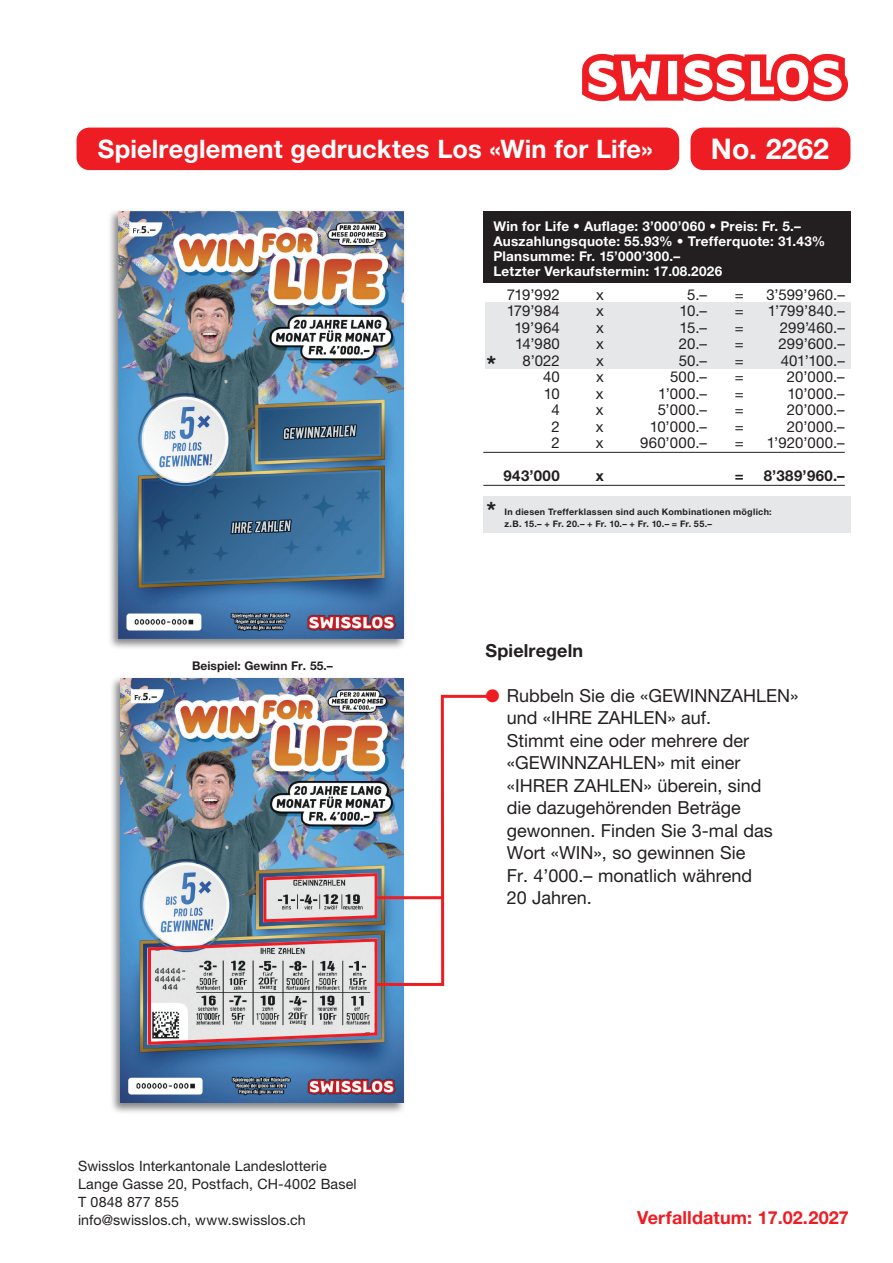
<style>
.page{position:relative;width:893px;height:1263px;background:#fff}
.page>*{position:absolute;margin:0;border:0;box-sizing:border-box;transform-origin:0 0}
.t1{font:700 28.5px "Helvetica Neue LT Std";color:#fff}
.t2{font:700 25.5px "Helvetica Neue LT Std";letter-spacing:.005em;color:#fff}
.t3{font:700 24px "Helvetica Neue LT Std";color:#231f20}
.t4{font:18px/22.5px "Helvetica Neue LT Std";color:#231f20}
.t5{font:700 18px "Helvetica Neue LT Std";letter-spacing:.005em;color:#ee1d23}
.t6{font:700 18px "Helvetica Neue LT Std";letter-spacing:.005em;color:#231f20}
.t7{font:15px "Helvetica Neue LT Std";letter-spacing:.01em;color:#231f20}
.t8{font:700 15px "Helvetica Neue LT Std";letter-spacing:.03em;color:#231f20}
.t9{font:14.25px/18px "Helvetica Neue LT Std";letter-spacing:.005em;color:#242021}
.t10{font:700 13.5px/15px "Helvetica Neue LT Std";letter-spacing:.02em;color:#fff}
.t11{font:700 12px "Helvetica Neue LT Std";color:#231f20}
.t12{font:700 9px/12px "Helvetica Neue LT Std";letter-spacing:.03em;color:#231f20}
.s1{color:#ee1d23}
</style>
<div class="page">
<div style="left:109px;top:675px;width:297px;height:439px;background:#231f20;opacity:.55"></div>
<img style="left:121px;top:678px;width:283px;height:425px">
<div style="left:107px;top:208px;width:299px;height:442px;background:#231f20;opacity:.55"></div>
<img style="left:119px;top:211px;width:285px;height:428px">
<svg style="left:582px;top:54px;width:266px;height:47px"></svg>
<div style="left:77px;top:128px;width:602px;height:42px;background:#ee1d23;border-radius:13px"></div>
<div style="left:690px;top:128px;width:160px;height:42px;background:#ee1d23;border-radius:13px"></div>
<div style="left:483px;top:496px;width:367px;height:36px;background:#e6e7e9"></div>
<div style="left:485px;top:302px;width:365px;height:67px;background:#e6e7e9"></div>
<hr style="left:483px;top:452px;width:362px;height:1px;background:#231f20">
<hr style="left:483px;top:485px;width:362px;height:1px;background:#231f20">
<div style="left:483px;top:211px;width:367px;height:72px;background:#231f20"></div>
<img style="left:146px;top:693px;width:345px;height:353px">
<h2 class="t2" style="left:98px;top:133px;width:556px">Spielreglement gedrucktes Los «Win for Life»</h2>
<h1 class="t1" style="left:711px;top:131px;width:120px">No. 2262</h1>
<p class="t10" style="left:493px;top:218px;width:333px">Win for Life • Auflage: 3’000’060 • Preis: Fr. 5.– Auszahlungsquote: 55.93% • Trefferquote: 31.43% Plansumme: Fr. 15’000’300.–<br>Letzter Verkaufstermin: 17.08.2026</p>
<p class="t7" style="left:507px;top:285px;width:55px">719’992</p>
<p class="t7" style="left:596px;top:285px;width:9px">x</p>
<p class="t7" style="left:687px;top:285px;width:21px">5.–</p>
<p class="t7" style="left:735px;top:285px;width:10px">=</p>
<p class="t7" style="left:766px;top:285px;width:80px">3’599’960.–</p>
<p class="t7" style="left:507px;top:302px;width:55px">179’984</p>
<p class="t7" style="left:596px;top:302px;width:9px">x</p>
<p class="t7" style="left:679px;top:302px;width:29px">10.–</p>
<p class="t7" style="left:735px;top:302px;width:10px">=</p>
<p class="t7" style="left:768px;top:302px;width:79px">1’799’840.–</p>
<p class="t7" style="left:514px;top:318px;width:47px">19’964</p>
<p class="t7" style="left:596px;top:318px;width:9px">x</p>
<p class="t7" style="left:680px;top:318px;width:29px">15.–</p>
<p class="t7" style="left:735px;top:318px;width:10px">=</p>
<p class="t7" style="left:780px;top:318px;width:66px">299’460.–</p>
<p class="t7" style="left:515px;top:335px;width:46px">14’980</p>
<p class="t7" style="left:596px;top:335px;width:9px">x</p>
<p class="t7" style="left:679px;top:335px;width:30px">20.–</p>
<p class="t7" style="left:735px;top:335px;width:10px">=</p>
<p class="t7" style="left:778px;top:335px;width:68px">299’600.–</p>
<p class="t7" style="left:522px;top:351px;width:39px">8’022</p>
<p class="t7" style="left:596px;top:351px;width:9px">x</p>
<p class="t7" style="left:679px;top:351px;width:30px">50.–</p>
<p class="t7" style="left:735px;top:351px;width:10px">=</p>
<p class="t7" style="left:781px;top:351px;width:65px">401’100.–</p>
<p class="t7" style="left:543px;top:368px;width:18px">40</p>
<p class="t7" style="left:596px;top:368px;width:9px">x</p>
<p class="t7" style="left:670px;top:368px;width:38px">500.–</p>
<p class="t7" style="left:735px;top:368px;width:10px">=</p>
<p class="t7" style="left:787px;top:368px;width:59px">20’000.–</p>
<p class="t7" style="left:544px;top:384px;width:17px">10</p>
<p class="t7" style="left:596px;top:384px;width:9px">x</p>
<p class="t7" style="left:658px;top:384px;width:50px">1’000.–</p>
<p class="t7" style="left:735px;top:384px;width:10px">=</p>
<p class="t7" style="left:787px;top:384px;width:59px">10’000.–</p>
<p class="t7" style="left:552px;top:401px;width:10px">4</p>
<p class="t7" style="left:596px;top:401px;width:9px">x</p>
<p class="t7" style="left:658px;top:401px;width:51px">5’000.–</p>
<p class="t7" style="left:735px;top:401px;width:10px">=</p>
<p class="t7" style="left:787px;top:401px;width:59px">20’000.–</p>
<p class="t7" style="left:551px;top:417px;width:10px">2</p>
<p class="t7" style="left:596px;top:417px;width:9px">x</p>
<p class="t7" style="left:650px;top:417px;width:59px">10’000.–</p>
<p class="t7" style="left:735px;top:417px;width:10px">=</p>
<p class="t7" style="left:787px;top:417px;width:59px">20’000.–</p>
<p class="t7" style="left:551px;top:434px;width:10px">2</p>
<p class="t7" style="left:596px;top:434px;width:9px">x</p>
<p class="t7" style="left:640px;top:434px;width:68px">960’000.–</p>
<p class="t7" style="left:735px;top:434px;width:10px">=</p>
<p class="t7" style="left:767px;top:434px;width:79px">1’920’000.–</p>
<p class="t8" style="left:503px;top:466px;width:58px">943’000</p>
<p class="t8" style="left:596px;top:466px;width:10px">x</p>
<p class="t8" style="left:735px;top:466px;width:10px">=</p>
<p class="t8" style="left:764px;top:466px;width:82px">8’389’960.–</p>
<h3 class="t3" style="left:486px;top:349px;width:11px">*</h3>
<p class="t11" style="left:192px;top:658px;width:142px">Beispiel: Gewinn Fr. 55.–</p>
<p class="t9" style="left:78px;top:1157px;width:280px">Swisslos Interkantonale Landeslotterie Lange Gasse 20, Postfach, CH-4002 Basel T 0848 877 855<br>info@swisslos.ch, www.swisslos.ch</p>
<h3 class="t3" style="left:486px;top:496px;width:11px">*</h3>
<p class="t12" style="left:504px;top:505px;width:269px">In diesen Trefferklassen sind auch Kombinationen möglich: z.B. 15.– + Fr. 20.– + Fr. 10.– + Fr. 10.– = Fr. 55.–</p>
<p class="t6" style="left:485px;top:639px;width:99px">Spielregeln</p>
<p class="t4" style="left:507px;top:684px;width:293px;text-indent:-21px"><span class="s1">●</span> Rubbeln Sie die «GEWINNZAHLEN» und «IHRE ZAHLEN» auf.<br>Stimmt eine oder mehrere der «GEWINNZAHLEN» mit einer «IHRER ZAHLEN» überein, sind<br>die dazugehörenden Beträge gewonnen. Finden Sie 3-mal das<br>Wort «WIN», so gewinnen Sie<br>Fr. 4’000.– monatlich während<br>20 Jahren.</p>
<p class="t5" style="left:637px;top:1206px;width:213px">Verfalldatum: 17.02.2027</p>
</div>
